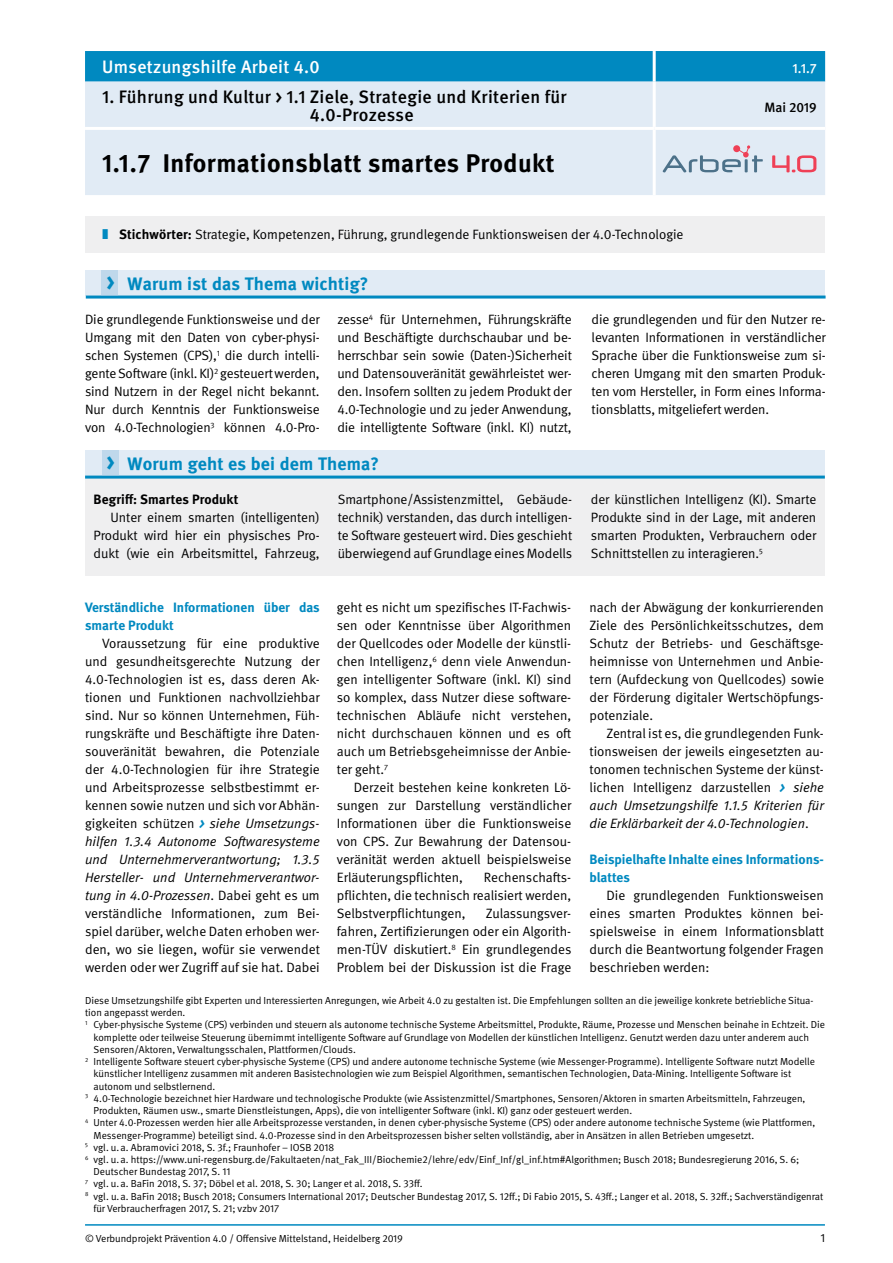
<style>
.page{position:relative;width:893px;height:1263px;background:#fff}
.page>*{position:absolute;margin:0;border:0;box-sizing:border-box;transform-origin:0 0}
.H3_Sub_Titel{font:700 25.5px "DGUV Meta";letter-spacing:.02em;color:#000}
.H3_Tarbe_1__SubTitel{font:500 18px/18px "DGUV Meta";letter-spacing:.02em;color:#000}
.t1{font:700 18px "DGUV Meta";letter-spacing:.01em;color:#0089c0}
.H3_Tarbe{font:500 18px "DGUV Meta";letter-spacing:.02em;color:#fff}
.P_Fließtext__Einzug{font:13.5px/18px "DGUV Meta";letter-spacing:-.005em;color:#000;text-align:justify}
.P_Fließtext__ohne_Ei{font:13.5px/18px "DGUV Meta";letter-spacing:-.01em;color:#000;text-align:justify}
.P_Fließtext__ohne_Ei-2{font:700 13.5px/18px "DGUV Meta";color:#0089c0}
.P_Fließtext__ohne_Ei-3{font:700 13.5px "DGUV Meta";letter-spacing:.01em;color:#000}
.H3_2_Stand{font:500 13.5px "DGUV Meta";color:#000}
.H3_1_Stand{font:500 13.5px "DGUV Meta";color:#fff}
.t2{font:12px "DGUV Meta";color:#000}
._02_Quellen{font:10.2px/12.3px "DGUV Meta";color:#000}
.s1{font-weight:700}
.s2{font-size:28.5px}
.s3{font-weight:700;font-style:italic;color:#0089c0}
.s4{font-style:italic}
</style>
<div class="page">
<hr style="left:85px;top:1224px;width:740px;height:2px;background:#0089c0">
<div style="left:85px;top:51px;width:740px;height:31px;background:#0089c0"></div>
<div style="left:85px;top:82px;width:740px;height:113px;background:#e1ebf5"></div>
<hr style="left:85px;top:127px;width:569px;height:3px;background:#fff">
<hr style="left:654px;top:127px;width:171px;height:3px;background:#fff">
<hr style="left:653px;top:51px;width:3px;height:31px;background:#fff">
<hr style="left:653px;top:82px;width:3px;height:45px;background:#fff">
<hr style="left:653px;top:130px;width:3px;height:65px;background:#fff">
<svg style="left:772px;top:155px;width:44px;height:17px"></svg>
<svg style="left:663px;top:145px;width:100px;height:27px;background:#c3cdda"></svg>
<div style="left:85px;top:270px;width:740px;height:26px;background:#e1ebf5"></div>
<hr style="left:86px;top:296px;width:740px;height:3px;background:#0089c0">
<div style="left:102px;top:270px;width:16px;height:26px;background:#bfd8eb"></div>
<div style="left:85px;top:478px;width:740px;height:98px;background:#efeff0"></div>
<div style="left:85px;top:450px;width:740px;height:26px;background:#e1ebf5"></div>
<hr style="left:85px;top:476px;width:740px;height:3px;background:#0089c0">
<div style="left:102px;top:450px;width:16px;height:26px;background:#bfd8eb"></div>
<div style="left:85px;top:216px;width:740px;height:36px;background:#efeff0"></div>
<h2 class="H3_Tarbe" style="left:102px;top:56px;width:219px">Umsetzungshilfe Arbeit 4.0</h2>
<h2 class="H3_1_Stand" style="left:792px;top:60px;width:26px">1.1.7</h2>
<h2 class="H3_Tarbe_1__SubTitel" style="left:310px;top:88px;width:258px;text-indent:-208px">1. Führung und Kultur &gt; 1.1 Ziele, Strategie und Kriterien für<br>4.0-Prozesse</h2>
<h2 class="H3_2_Stand" style="left:765px;top:99px;width:54px">Mai 2019</h2>
<h2 class="H3_Sub_Titel" style="left:102px;top:148px;width:454px">1.1.7 Informationsblatt smartes Produkt</h2>
<p class="P_Fließtext__Einzug" style="left:119px;top:226px;width:566px"><span class="s1">Stichwörter:</span> Strategie, Kompetenzen, Führung, grundlegende Funktionsweisen der 4.0-Technologie</p>
<p class="t1" style="left:106px;top:273px;width:264px"><span class="s2">›</span> Warum ist das Thema wichtig?</p>
<h2 class="P_Fließtext__ohne_Ei" style="left:85px;top:311px;width:236px">Die grundlegende Funktionsweise und der Umgang mit den Daten von cyber-physi&shy;schen Systemen (CPS),<sup>1</sup> die durch intelli&shy;gente Software (inkl. KI)<sup>2</sup> gesteuert werden, sind Nutzern in der Regel nicht bekannt.<br>Nur durch Kenntnis der Funktionsweise von 4.0-Technologien<sup>3</sup> können 4.0-Pro-</h2>
<h2 class="P_Fließtext__ohne_Ei" style="left:337px;top:311px;width:236px">zesse<sup>4</sup> für Unternehmen, Führungskräfte und Beschäftigte durchschaubar und be&shy;herrschbar sein sowie (Daten-)Sicherheit und Datensouveränität gewährleistet wer&shy;den. Insofern sollten zu jedem Produkt der 4.0-Technologie und zu jeder Anwendung, die intelligtente Software (inkl. KI) nutzt,</h2>
<h2 class="P_Fließtext__ohne_Ei" style="left:592px;top:311px;width:236px">die grundlegenden und für den Nutzer re&shy;levanten Informationen in verständlicher Sprache über die Funktionsweise zum si&shy;cheren Umgang mit den smarten Produk&shy;ten vom Hersteller, in Form eines Informa&shy;tionsblatts, mitgeliefert werden.</h2>
<p class="t1" style="left:106px;top:453px;width:274px"><span class="s2">›</span> Worum geht es bei dem Thema?</p>
<h2 class="P_Fließtext__ohne_Ei-3" style="left:94px;top:491px;width:146px">Begriff: Smartes Produkt</h2>
<p class="P_Fließtext__Einzug" style="left:94px;top:509px;width:228px;text-indent:17px">Unter einem smarten (intelligenten)<br>Produkt wird hier ein physisches Pro&shy;dukt (wie ein Arbeitsmittel, Fahrzeug,</p>
<p class="P_Fließtext__Einzug" style="left:338px;top:491px;width:236px">Smartphone/Assistenzmittel, Gebäude&shy;technik) verstanden, das durch intelligen&shy;te Software gesteuert wird. Dies geschieht überwiegend auf Grundlage eines Modells</p>
<p class="P_Fließtext__Einzug" style="left:591px;top:491px;width:227px">der künstlichen Intelligenz (KI). Smarte Produkte sind in der Lage, mit anderen smarten Produkten, Verbrauchern oder Schnittstellen zu interagieren.<sup>5</sup></p>
<h2 class="P_Fließtext__ohne_Ei-2" style="left:85px;top:599px;width:236px">Verständliche Informationen über das smarte Produkt</h2>
<p class="P_Fließtext__Einzug" style="left:85px;top:635px;width:236px;text-indent:17px">Voraussetzung für eine produktive und gesundheitsgerechte Nutzung der 4.0-Technologien ist es, dass deren Ak&shy;tionen und Funktionen nachvollziehbar sind. Nur so können Unternehmen, Füh&shy;rungskräfte und Beschäftigte ihre Daten&shy;souveränität bewahren, die Potenziale der 4.0-Technologien für ihre Strategie und Arbeitsprozesse selbstbestimmt er&shy;kennen sowie nutzen und sich vor Abhän&shy;gigkeiten schützen <span class="s3">&gt;</span> <span class="s4">siehe Umsetzungs&shy;hilfen 1.3.4 Autonome Softwaresysteme und Unternehmerverantwortung; 1.3.5<br>Hersteller- und Unternehmerverantwor&shy;tung in 4.0-Prozessen</span>. Dabei geht es um verständliche Informationen, zum Bei&shy;spiel darüber, welche Daten erhoben wer&shy;den, wo sie liegen, wofür sie verwendet werden oder wer Zugriff auf sie hat. Dabei</p>
<p class="P_Fließtext__Einzug" style="left:589px;top:599px;width:236px">nach der Abwägung der konkurrierenden Ziele des Persönlichkeitsschutzes, dem Schutz der Betriebs- und Geschäftsge&shy;heimnisse von Unternehmen und Anbie&shy;tern (Aufdeckung von Quellcodes) sowie der Förderung digitaler Wertschöpfungs&shy;potenziale.</p>
<p class="P_Fließtext__Einzug" style="left:589px;top:725px;width:236px;text-indent:17px">Zentral ist es, die grundlegenden Funk&shy;tionsweisen der jeweils eingesetzten au&shy;tonomen technischen Systeme der künst&shy;lichen Intelligenz darzustellen <span class="s3">&gt;</span> <span class="s4">siehe auch Umsetzungshilfe 1.1.5 Kriterien für die Erklärbarkeit der 4.0-Technologien</span>.</p>
<h2 class="P_Fließtext__ohne_Ei-2" style="left:589px;top:851px;width:236px">Beispielhafte Inhalte eines Informations&shy;blattes</h2>
<p class="P_Fließtext__Einzug" style="left:589px;top:887px;width:236px;text-indent:17px">Die grundlegenden Funktionsweisen eines smarten Produktes können bei&shy;spielsweise in einem Informationsblatt durch die Beantwortung folgender Fragen beschrieben werden:</p>
<h2 class="_02_Quellen" style="left:85px;top:994px;width:730px">Diese Umsetzungshilfe gibt Experten und Interessierten Anregungen, wie Arbeit 4.0 zu gestalten ist. Die Empfehlungen sollten an die jeweilige konkrete betriebliche Situa&shy;tion angepasst werden.</h2>
<h2 class="_02_Quellen" style="left:94px;top:1019px;width:733px;text-indent:-9px"><sup>1</sup> Cyber-physische Systeme (CPS) verbinden und steuern als autonome technische Systeme Arbeitsmittel, Produkte, Räume, Prozesse und Menschen beinahe in Echtzeit. Die komplette oder teilweise Steuerung übernimmt intelligente Software auf Grundlage von Modellen der künstlichen Intelligenz. Genutzt werden dazu unter anderem auch<br>Sensoren/Aktoren, Verwaltungsschalen, Plattformen/Clouds.</h2>
<h2 class="_02_Quellen" style="left:94px;top:1055px;width:723px;text-indent:-9px"><sup>2</sup> Intelligente Software steuert cyber-physische Systeme (CPS) und andere autonome technische Systeme (wie Messenger-Programme). Intelligente Software nutzt Modelle künstlicher Intelligenz zusammen mit anderen Basistechnologien wie zum Beispiel Algorithmen, semantischen Technologien, Data-Mining. Intelligente Software ist autonom und selbstlernend.</h2>
<h2 class="_02_Quellen" style="left:94px;top:1092px;width:713px;text-indent:-9px"><sup>3</sup> 4.0-Technologie bezeichnet hier Hardware und technologische Produkte (wie Assistenzmittel/Smartphones, Sensoren/Aktoren in smarten Arbeitsmitteln, Fahrzeugen,<br>Produkten, Räumen usw., smarte Dienstleistungen, Apps), die von intelligenter Software (inkl. KI) ganz oder gesteuert werden.</h2>
<h2 class="_02_Quellen" style="left:94px;top:1117px;width:723px;text-indent:-9px"><sup>4</sup> Unter 4.0-Prozessen werden hier alle Arbeitsprozesse verstanden, in denen cyber-physische Systeme (CPS) oder andere autonome technische Systeme (wie Plattformen,<br>Messenger-Programme) beteiligt sind. 4.0-Prozesse sind in den Arbeitsprozessen bisher selten vollständig, aber in Ansätzen in allen Betrieben umgesetzt.</h2>
<h2 class="_02_Quellen" style="left:85px;top:1141px;width:251px"><sup>5</sup> vgl. u.a. Abramovici 2018, S. 3f.; Fraunhofer – IOSB 2018</h2>
<h2 class="_02_Quellen" style="left:94px;top:1153px;width:707px;text-indent:-9px"><sup>6</sup> vgl. u.a. https://www.uni-regensburg.de/Fakultaeten/nat_Fak_III/Biochemie2/lehre/edv/Einf_Inf/gl_inf.htm#Algorithmen; Busch 2018; Bundesregierung 2016, S. 6;<br>Deutscher Bundestag 2017, S. 11</h2>
<h2 class="_02_Quellen" style="left:85px;top:1178px;width:339px"><sup>7</sup> vgl. u.a. BaFin 2018, S. 37; Döbel et al. 2018, S. 30; Langer et al. 2018, S. 33ff.</h2>
<h2 class="_02_Quellen" style="left:94px;top:1190px;width:731px;text-indent:-9px"><sup>8</sup> vgl. u.a. BaFin 2018; Busch 2018; Consumers International 2017; Deutscher Bundestag 2017, S. 12ff.; Di Fabio 2015, S. 43ff.; Langer et al. 2018, S. 32ff.; Sachverständigenrat für Verbraucherfragen 2017, S. 21; vzbv 2017</h2>
<p class="_02_Quellen" style="left:85px;top:1233px;width:319px">© Verbundprojekt Prävention 4.0 / Offensive Mittelstand, Heidelberg 2019</p>
<p class="t2" style="left:820px;top:1231px;width:6px">1</p>
<p class="P_Fließtext__Einzug" style="left:337px;top:599px;width:236px">geht es nicht um spezifisches IT-Fachwis&shy;sen oder Kenntnisse über Algorithmen der Quellcodes oder Modelle der künstli&shy;chen Intelligenz,<sup>6</sup> denn viele Anwendun&shy;gen intelligenter Software (inkl. KI) sind so komplex, dass Nutzer diese software&shy;technischen Abläufe nicht verstehen, nicht durchschauen können und es oft auch um Betriebsgeheimnisse der Anbie&shy;ter geht.<sup>7</sup></p>
<p class="P_Fließtext__Einzug" style="left:337px;top:779px;width:236px;text-indent:17px">Derzeit bestehen keine konkreten Lö&shy;sungen zur Darstellung verständlicher Informationen über die Funktionsweise von CPS. Zur Bewahrung der Datensou&shy;veränität werden aktuell beispielsweise Erläuterungspflichten,</p>
<p class="P_Fließtext__Einzug" style="left:337px;top:869px;width:236px;text-indent:147px">Rechenschafts&shy;pflichten, die technisch realisiert werden, Selbstverpflichtungen,</p>
<p class="P_Fließtext__Einzug" style="left:337px;top:905px;width:236px;text-indent:149px">Zulassungsver&shy;fahren, Zertifizierungen oder ein Algorith&shy;men-TÜV diskutiert.<sup>8</sup> Ein grundlegendes Problem bei der Diskussion ist die Frage</p>
</div>
